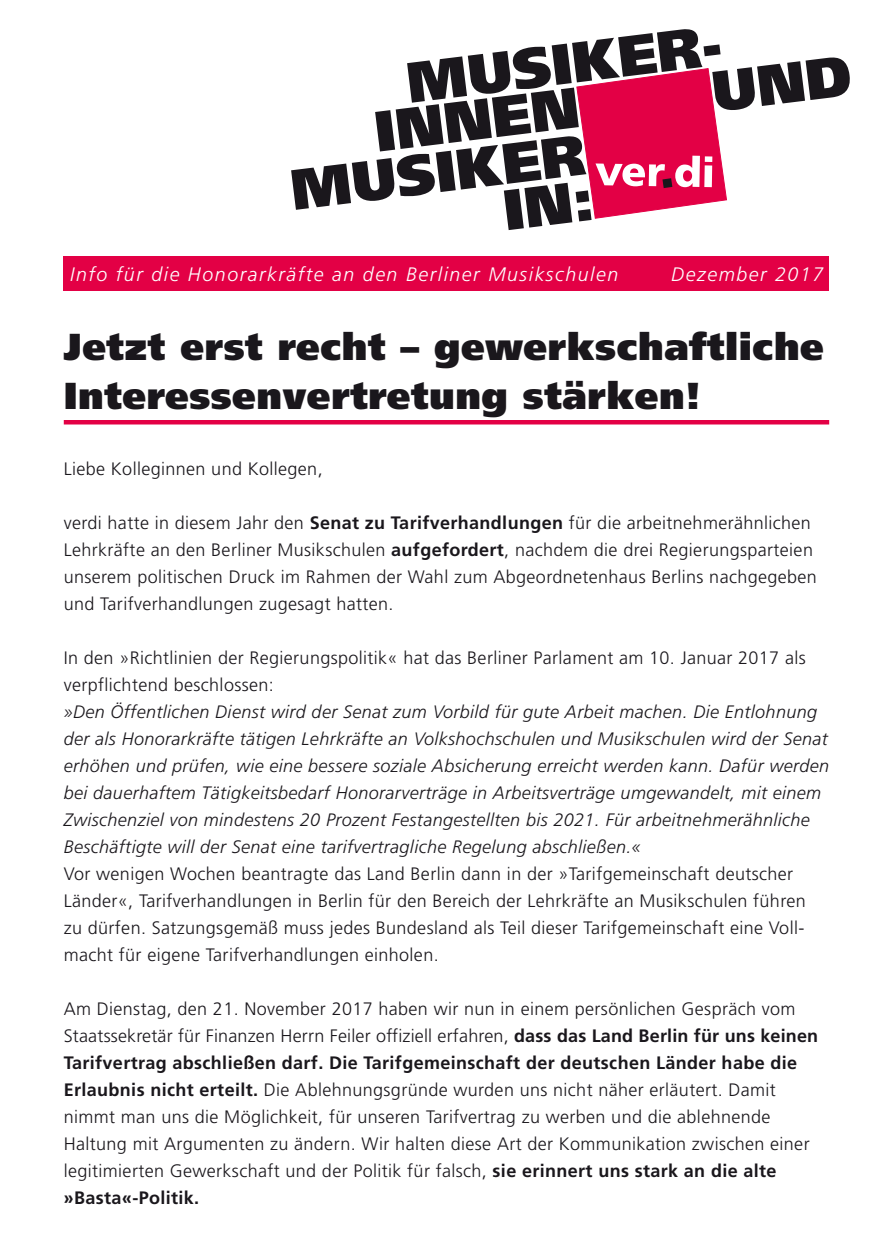
<style>
.page{position:relative;width:893px;height:1259px;background:#fff}
.page>*{position:absolute;margin:0;border:0;box-sizing:border-box;transform-origin:0 0}
.t1{font:900 37.5px/49.5px "Frutiger";letter-spacing:.015em;color:#1a171c}
.t2{font:italic 300 19.5px "Frutiger";letter-spacing:.08em;color:#fff}
.t3{font:300 18px/27px "Frutiger";letter-spacing:.02em;color:#1a171c}
.t4{font:italic 300 18px/27px "Frutiger";letter-spacing:.02em;color:#1a171c}
.s1{font-weight:700}
</style>
<div class="page">
<div style="left:64px;top:256px;width:765px;height:34px;background:#e30045"></div>
<hr style="left:64px;top:420px;width:765px;height:4px;background:#e30045">
<svg style="left:291px;top:29px;width:559px;height:201px"></svg>
<p class="t2" style="left:70px;top:263px;width:549px">Info für die Honorarkräfte an den Berliner Musikschulen</p>
<p class="t2" style="left:671px;top:263px;width:154px">Dezember 2017</p>
<h1 class="t1" style="left:64px;top:321px;width:762px">Jetzt erst recht – gewerkschaftliche<br>Interessenvertretung stärken!</h1>
<p class="t3" style="left:64px;top:455px;width:260px">Liebe Kolleginnen und Kollegen,</p>
<p class="t3" style="left:64px;top:509px;width:755px">verdi hatte in diesem Jahr den <span class="s1">Senat zu Tarifverhandlungen</span> für die arbeitnehmerähnlichen Lehrkräfte an den Berliner Musikschulen <span class="s1">aufgefordert</span>, nachdem die drei Regierungsparteien unserem politischen Druck im Rahmen der Wahl zum Abgeordnetenhaus Berlins nachgegeben und Tarifverhandlungen zugesagt hatten.</p>
<p class="t3" style="left:64px;top:644px;width:743px">In den »Richtlinien der Regierungspolitik« hat das Berliner Parlament am 10. Januar 2017 als verpflichtend beschlossen:</p>
<p class="t4" style="left:64px;top:698px;width:767px">»Den Öffentlichen Dienst wird der Senat zum Vorbild für gute Arbeit machen. Die Entlohnung der als Honorarkräfte tätigen Lehrkräfte an Volkshochschulen und Musikschulen wird der Senat erhöhen und prüfen, wie eine bessere soziale Absicherung erreicht werden kann. Dafür werden bei dauerhaftem Tätigkeitsbedarf Honorarverträge in Arbeitsverträge umgewandelt, mit einem Zwischenziel von mindestens 20 Prozent Festangestellten bis 2021. Für arbeitnehmerähnliche Beschäftigte will der Senat eine tarifvertragliche Regelung abschließen.«</p>
<p class="t3" style="left:64px;top:860px;width:743px">Vor wenigen Wochen beantragte das Land Berlin dann in der »Tarifgemeinschaft deutscher Länder«, Tarifverhandlungen in Berlin für den Bereich der Lehrkräfte an Musikschulen führen zu dürfen. Satzungsgemäß muss jedes Bundesland als Teil dieser Tarifgemeinschaft eine Voll&shy;macht für eigene Tarifverhandlungen einholen.</p>
<p class="t3" style="left:64px;top:995px;width:756px">Am Dienstag, den 21. November 2017 haben wir nun in einem persönlichen Gespräch vom Staatssekretär für Finanzen Herrn Feiler offiziell erfahren, <span class="s1">dass das Land Berlin für uns keinen Tarifvertrag abschließen darf. Die Tarifgemeinschaft der deutschen Länder habe die Erlaubnis nicht erteilt.</span> Die Ablehnungsgründe wurden uns nicht näher erläutert. Damit nimmt man uns die Möglichkeit, für unseren Tarifvertrag zu werben und die ablehnende Haltung mit Argumenten zu ändern. Wir halten diese Art der Kommunikation zwischen einer legitimierten Gewerkschaft und der Politik für falsch, <span class="s1">sie erinnert uns stark an die alte »Basta«-Politik.</span></p>
</div>
